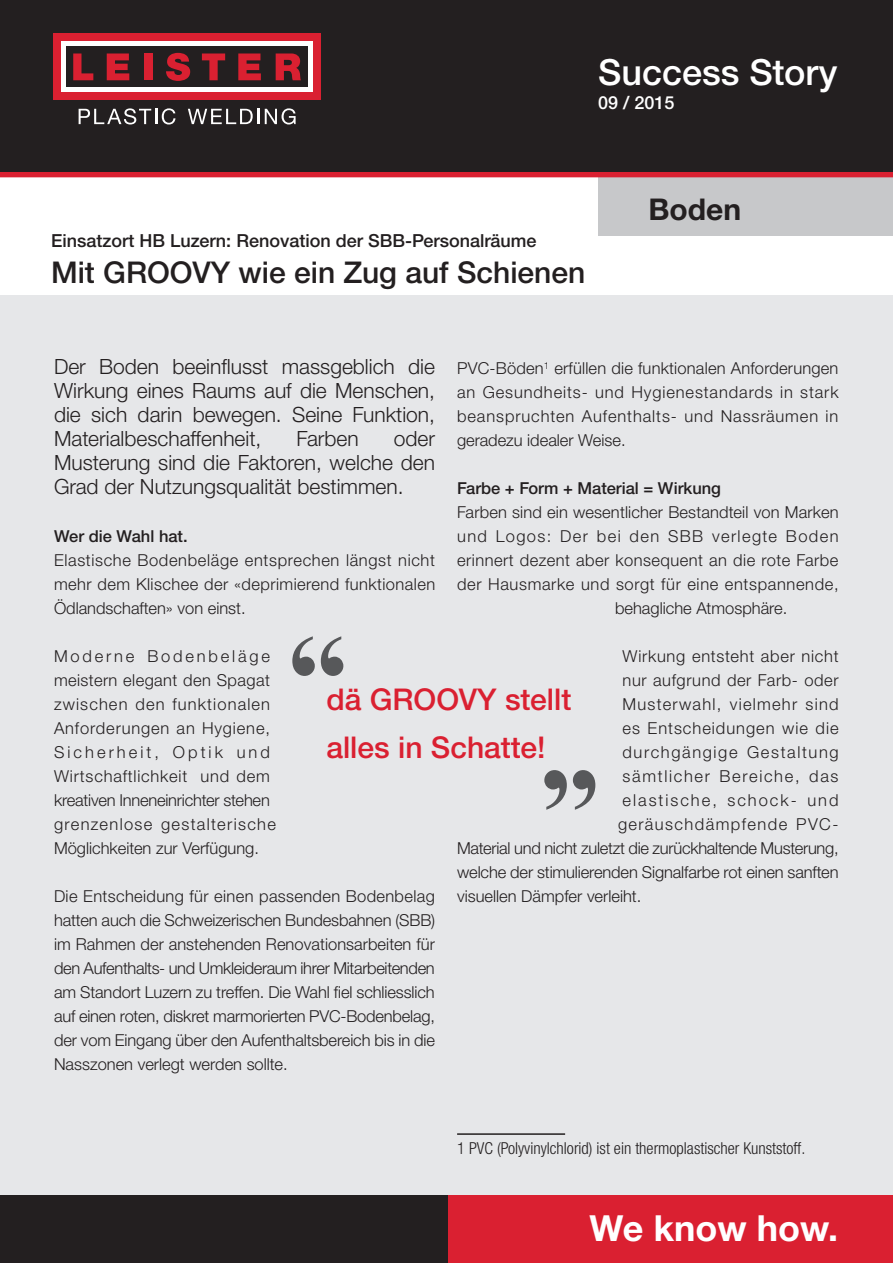
<style>
.page{position:relative;width:893px;height:1263px;background:#fff}
.page>*{position:absolute;margin:0;border:0;box-sizing:border-box;transform-origin:0 0}
.t1{font:500 36px "Helvetica Neue LTW1 G";color:#fff}
.t2{font:700 36px "Helvetica Neue LTW1 G";color:#fff}
.t3{font:500 30px/48px "Helvetica Neue LTW1 G";color:#da2031}
.t4{font:500 30px "Helvetica Neue LTW1 G";color:#231f20}
.t5{font:700 30px "Helvetica Neue LTW1 G";color:#231f20}
.t6{font:300 21px/24px "Helvetica Neue LTW1 G";color:#231f20;text-align:justify}
.t7{font:500 18px "Helvetica Neue LTW1 G";color:#231f20}
.t8{font:500 18px "Helvetica Neue LTW1 G";color:#fff}
.t9{font:300 16.5px/24px "Helvetica Neue LTW1 G";letter-spacing:.03em;color:#231f20;text-align:justify}
.t10{font:300 16.5px/24px "Helvetica Neue LTW1 G";letter-spacing:.05em;color:#231f20}
.t11{font:300 condensed 16.5px "Helvetica Neue LTW1 G";color:#231f20}
.t12{font:300 16.5px "Helvetica Neue LTW1 G";letter-spacing:.085em;color:#231f20}
.t13{font:300 16.5px "Helvetica Neue LTW1 G";letter-spacing:-.015em;color:#231f20}
.t14{font:300 16.5px "Helvetica Neue LTW1 G";letter-spacing:-.01em;color:#231f20}
.t15{font:300 16.5px "Helvetica Neue LTW1 G";color:#231f20}
.t16{font:300 16.5px "Helvetica Neue LTW1 G";letter-spacing:.01em;color:#231f20}
.t17{font:300 16.5px "Helvetica Neue LTW1 G";letter-spacing:.1em;color:#231f20}
.t18{font:500 16.5px "Helvetica Neue LTW1 G";color:#231f20}
.t19{font:300 16.5px "Helvetica Neue LTW1 G";letter-spacing:.075em;color:#231f20}
.t20{font:300 16.5px "Helvetica Neue LTW1 G";letter-spacing:.06em;color:#231f20}
.t21{font:300 16.5px "Helvetica Neue LTW1 G";letter-spacing:.12em;color:#231f20}
</style>
<div class="page">
<div style="left:598px;top:177px;width:295px;height:59px;background:#c7c8ca"></div>
<div style="left:0;top:171px;width:893px;height:6px;background:#da2031"></div>
<div style="left:0;top:296px;width:893px;height:899px;background:#e6e7e9"></div>
<div style="left:0;top:1195px;width:448px;height:68px;background:#231f20"></div>
<div style="left:448px;top:1195px;width:445px;height:68px;background:#da2031"></div>
<div style="left:0;top:0;width:893px;height:171px;background:#231f20"></div>
<hr style="left:457px;top:1133px;width:108px;height:2px;background:#231f20">
<svg style="left:292px;top:636px;width:51px;height:40px"></svg>
<svg style="left:544px;top:770px;width:51px;height:40px"></svg>
<div style="left:53px;top:33px;width:268px;height:67px;background:#da2031"></div>
<div style="left:61px;top:41px;width:252px;height:51px;background:#fff"></div>
<div style="left:67px;top:47px;width:241px;height:40px;background:#231f20"></div>
<svg style="left:73px;top:53px;width:20px;height:28px"></svg>
<svg style="left:107px;top:53px;width:22px;height:28px"></svg>
<div style="left:144px;top:53px;width:8px;height:27px;background:#da2031"></div>
<svg style="left:166px;top:53px;width:24px;height:28px"></svg>
<svg style="left:202px;top:53px;width:23px;height:28px"></svg>
<svg style="left:238px;top:53px;width:23px;height:28px"></svg>
<svg style="left:276px;top:53px;width:25px;height:28px"></svg>
<svg style="left:79px;top:108px;width:96px;height:17px"></svg>
<svg style="left:188px;top:109px;width:71px;height:16px"></svg>
<svg style="left:265px;top:108px;width:31px;height:17px"></svg>
<h1 class="t1" style="left:598px;top:51px;width:241px">Success Story</h1>
<p class="t8" style="left:598px;top:92px;width:78px">09 / 2015</p>
<p class="t7" style="left:51px;top:229px;width:487px">Einsatzort HB Luzern: Renovation der SBB-Personalräume</p>
<h2 class="t4" style="left:51px;top:254px;width:536px">Mit GROOVY wie ein Zug auf Schienen</h2>
<h2 class="t5" style="left:648px;top:191px;width:94px">Boden</h2>
<p class="t6" style="left:54px;top:355px;width:383px">Der Boden beeinflusst massgeblich die Wirkung eines Raums auf die Menschen, die sich darin bewegen. Seine Funktion, Materialbeschaffenheit,</p>
<p class="t9" style="left:457px;top:356px;width:383px">PVC-Böden<sup>1</sup> erfüllen die funktionalen Anforderungen an Gesundheits- und Hygienestandards in stark beanspruchten Aufenthalts- und Nassräumen in geradezu idealer Weise.</p>
<p class="t18" style="left:457px;top:478px;width:265px">Farbe + Form + Material = Wirkung</p>
<p class="t16" style="left:457px;top:502px;width:383px">Farben sind ein wesentlicher Bestandteil von Marken</p>
<p class="t12" style="left:457px;top:526px;width:383px">und Logos: Der bei den SBB verlegte Boden</p>
<p class="t9" style="left:457px;top:548px;width:383px">erinnert dezent aber konsequent an die rote Farbe</p>
<p class="t9" style="left:457px;top:572px;width:383px">der Hausmarke und sorgt für eine entspannende,</p>
<p class="t15" style="left:615px;top:598px;width:174px">behagliche Atmosphäre.</p>
<p class="t9" style="left:622px;top:644px;width:218px">Wirkung entsteht aber nicht</p>
<p class="t9" style="left:622px;top:668px;width:218px">nur aufgrund der Farb- oder</p>
<p class="t19" style="left:622px;top:694px;width:218px">Musterwahl, vielmehr sind</p>
<p class="t20" style="left:622px;top:718px;width:218px">es Entscheidungen wie die</p>
<p class="t17" style="left:622px;top:742px;width:218px">durchgängige Gestaltung</p>
<p class="t17" style="left:622px;top:766px;width:217px">sämtlicher Bereiche, das</p>
<p class="t21" style="left:622px;top:790px;width:217px">elastische, schock- und</p>
<p class="t12" style="left:618px;top:814px;width:222px">geräuschdämpfende PVC-</p>
<p class="t13" style="left:457px;top:838px;width:383px">Material und nicht zuletzt die zurückhaltende Musterung,</p>
<p class="t14" style="left:457px;top:862px;width:383px">welche der stimulierenden Signalfarbe rot einen sanften</p>
<p class="t15" style="left:457px;top:886px;width:186px">visuellen Dämpfer verleiht.</p>
<p class="t6" style="left:54px;top:427px;width:383px;text-indent:340px">oder Musterung sind die Faktoren, welche den Grad der Nutzungsqualität bestimmen.</p>
<p class="t18" style="left:54px;top:526px;width:135px">Wer die Wahl hat.</p>
<p class="t9" style="left:54px;top:548px;width:383px">Elastische Bodenbeläge entsprechen längst nicht mehr dem Klischee der «deprimierend funktionalen Ödlandschaften» von einst.</p>
<p class="t10" style="left:54px;top:644px;width:223px">Moderne Bodenbeläge meistern elegant den Spagat zwischen den funktionalen<br>Anforderungen an Hygiene,<br>Sicherheit, Optik und<br>Wirtschaftlichkeit und dem kreativen Inneneinrichter stehen grenzenlose gestalterische<br>Möglichkeiten zur Verfügung.</p>
<p class="t9" style="left:54px;top:884px;width:383px">Die Entscheidung für einen passenden Bodenbelag hatten auch die Schweizerischen Bundesbahnen (SBB) im Rahmen der anstehenden Renovationsarbeiten für den Aufenthalts- und Umkleideraum ihrer Mitarbeitenden am Standort Luzern zu treffen. Die Wahl fiel schliesslich auf einen roten, diskret marmorierten PVC-Bodenbelag, der vom Eingang über den Aufenthaltsbereich bis in die Nasszonen verlegt werden sollte.</p>
<p class="t6" style="left:296px;top:427px;width:64px">Farben</p>
<h2 class="t3" style="left:326px;top:676px;width:247px">dä GROOVY stellt alles in Schatte!</h2>
<p class="t11" style="left:457px;top:1138px;width:350px">1 PVC (Polyvinylchlorid) ist ein thermoplastischer Kunststoff.</p>
<h1 class="t2" style="left:590px;top:1206px;width:250px">We know how.</h1>
</div>
